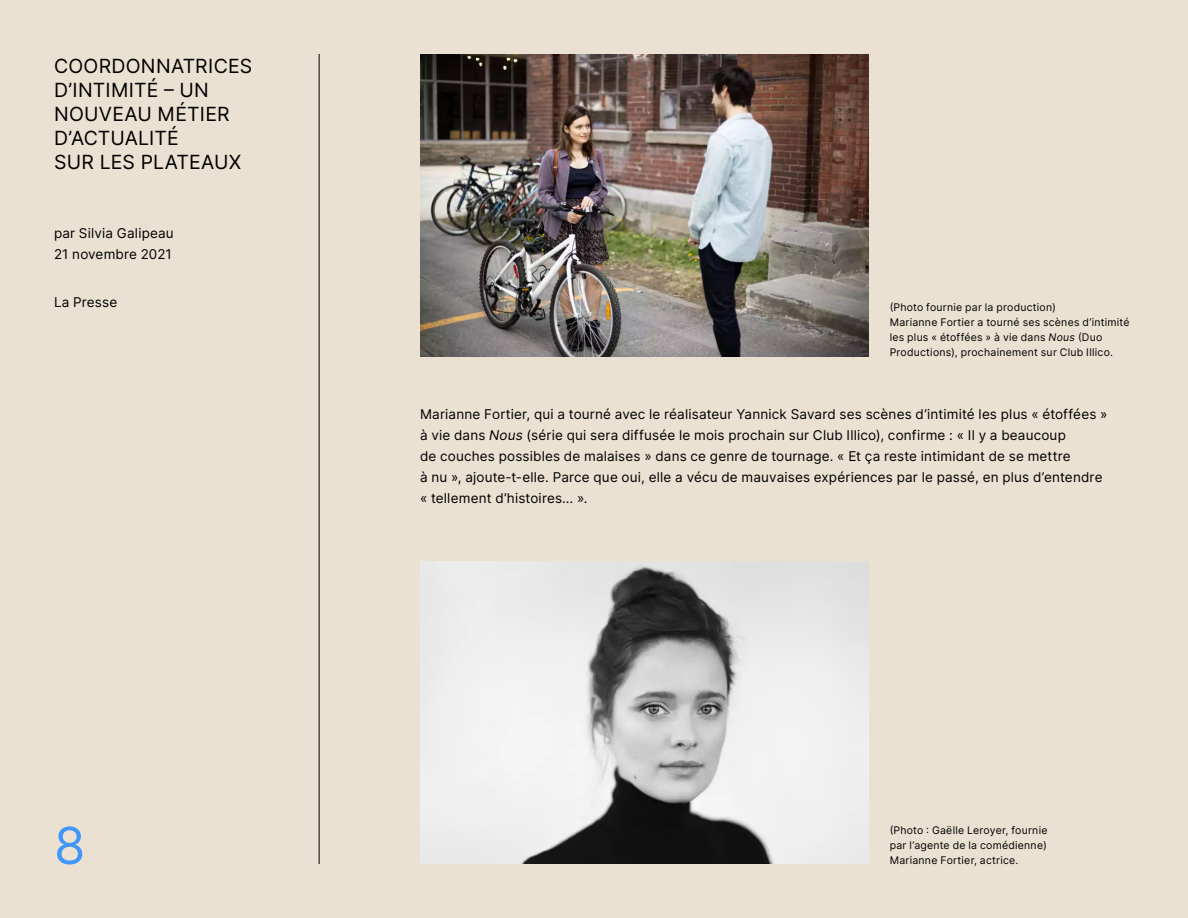
<style>
.page{position:relative;width:1188px;height:918px;background:#eae1d2}
.page>*{position:absolute;margin:0;border:0;box-sizing:border-box;transform-origin:0 0}
.t1{font:51px "Inter";color:#4196fa}
.Titre_-_niveau_2{font:19.5px/24px "Inter";letter-spacing:.01em;color:#000}
.Texte_Courant{font:13.5px/21px "Inter";letter-spacing:.01em;color:#000}
.Crédits_Photos{font:10.5px/15px "Inter";letter-spacing:.025em;color:#000}
</style>
<div class="page">
<hr style="left:319px;top:54px;width:1px;height:810px;background:#000">
<img style="left:420px;top:54px;width:448px;height:302px">
<img style="left:420px;top:562px;width:448px;height:302px">
<p class="Titre_-_niveau_2" style="left:54px;top:53px;width:200px">COORDONNATRICES<br>D’INTIMITÉ – UN<br>NOUVEAU MÉTIER<br>D’ACTUALITÉ<br>SUR LES PLATEAUX</p>
<p class="Texte_Courant" style="left:54px;top:222px;width:121px">par Silvia Galipeau<br>21 novembre 2021</p>
<p class="Texte_Courant" style="left:54px;top:291px;width:65px">La Presse</p>
<h1 class="t1" style="left:54px;top:808px;width:33px">8</h1>
<p class="Crédits_Photos" style="left:890px;top:300px;width:241px">(Photo fournie par la production)<br>Marianne Fortier a tourné ses scènes d’intimité les plus « étoffées » à vie dans Nous (Duo Productions), prochainement sur Club Illico.</p>
<p class="Texte_Courant" style="left:420px;top:403px;width:689px">Marianne Fortier, qui a tourné avec le réalisateur Yannick Savard ses scènes d’intimité les plus « étoffées » à vie dans Nous (série qui sera diffusée le mois prochain sur Club Illico), confirme : « Il y a beaucoup<br>de couches possibles de malaises » dans ce genre de tournage. « Et ça reste intimidant de se mettre<br>à nu », ajoute-t-elle. Parce que oui, elle a vécu de mauvaises expériences par le passé, en plus d’entendre « tellement d’histoires… ».</p>
<p class="Crédits_Photos" style="left:890px;top:822px;width:159px">(Photo : Gaëlle Leroyer, fournie par l’agente de la comédienne)</p>
<p class="Crédits_Photos" style="left:890px;top:852px;width:130px">Marianne Fortier, actrice.</p>
</div>
